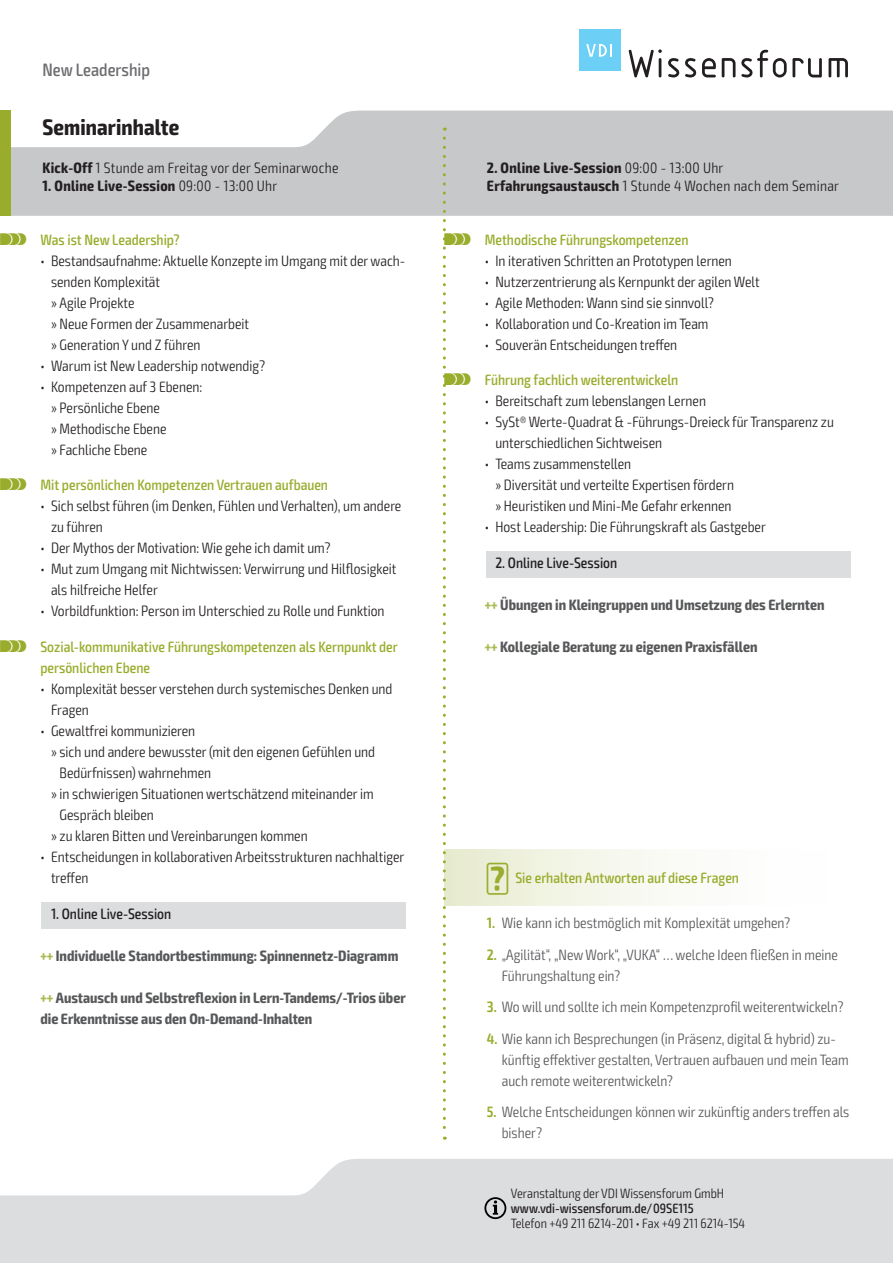
<style>
.page{position:relative;width:893px;height:1263px;background:#fff}
.page>*{position:absolute;margin:0;border:0;box-sizing:border-box;transform-origin:0 0}
.t1{font:700 condensed 22.5px "Exo 2";letter-spacing:.005em;color:#231f20}
.t2{font:500 condensed 18px "Exo 2";color:#6c6d70}
.t3{font:300 condensed 15px/21px "Exo 2";color:#231f20}
.t4{font:300 condensed 15px/21px "Exo 2";color:#57585a}
.t5{font:700 condensed 15px/21px "Exo 2";color:#57585a}
.t6{font:500 condensed 15px/21px "Exo 2";color:#9aac2c}
.t7{font:300 condensed 15px/18px "Exo 2";letter-spacing:.02em;color:#231f20}
.t8{font:500 condensed 15px "Exo 2";color:#231f20}
.t9{font:700 condensed 15px "Exo 2";letter-spacing:.02em;color:#231f20}
.t10{font:300 condensed 13.5px "Exo 2";color:#231f20}
.t11{font:500 condensed 13.5px "Exo 2";color:#231f20}
.s1{font-weight:700}
.s2{font-weight:300}
.s3{font-family:"VDI Iconset S4 A Regular";font-weight:400;font-stretch:normal}
.s4{color:#abb852}
.s5{font-weight:600;color:#9aac2c}
</style>
<div class="page">
<svg style="left:0;top:1159px;width:893px;height:104px;background:#e0e1e3"></svg>
<svg style="left:11px;top:111px;width:882px;height:105px;background:#cdced0"></svg>
<div style="left:0;top:111px;width:11px;height:105px;background:#9aac2c"></div>
<svg style="left:484px;top:1197px;width:22px;height:22px"></svg>
<svg style="left:629px;top:49px;width:33px;height:28px"></svg>
<svg style="left:668px;top:58px;width:11px;height:19px"></svg>
<svg style="left:685px;top:58px;width:11px;height:19px"></svg>
<svg style="left:702px;top:58px;width:14px;height:19px"></svg>
<svg style="left:722px;top:58px;width:13px;height:19px"></svg>
<svg style="left:741px;top:50px;width:81px;height:27px"></svg>
<svg style="left:828px;top:58px;width:20px;height:19px"></svg>
<div style="left:579px;top:30px;width:41px;height:41px;background:#6bcff6"></div>
<svg style="left:586px;top:44px;width:26px;height:13px"></svg>
<div style="left:486px;top:551px;width:364px;height:27px;background:#dcdddf"></div>
<div style="left:41px;top:902px;width:365px;height:27px;background:#dcdddf"></div>
<div style="left:446px;top:850px;width:445px;height:54px;background:linear-gradient(to right,#ebeed7,#fff)"></div>
<svg style="left:443px;top:138px;width:3px;height:1002px"></svg>
<p class="t2" style="left:43px;top:59px;width:109px">New Leadership</p>
<h1 class="t1" style="left:43px;top:113px;width:138px">Seminarinhalte</h1>
<p class="t7" style="left:43px;top:159px;width:298px"><span class="s1">Kick-Off</span> 1 Stunde am Freitag vor der Seminarwoche</p>
<p class="t9" style="left:43px;top:176px;width:236px">1. Online Live-Session <span class="s2">09:00 - 13:00 Uhr</span></p>
<p class="t6" style="left:0;top:229px;width:181px"><span class="s3">S</span> Was ist New Leadership?</p>
<p class="t3" style="left:51px;top:250px;width:356px;text-indent:-11px">• Bestandsaufnahme: Aktuelle Konzepte im Umgang mit der wach&shy;senden Komplexität<br>» Agile Projekte<br>» Neue Formen der Zusammenarbeit<br>» Generation Y und Z führen</p>
<p class="t3" style="left:40px;top:355px;width:226px">• Warum ist New Leadership notwendig?</p>
<p class="t3" style="left:51px;top:376px;width:153px;text-indent:-11px">• Kompetenzen auf 3 Ebenen: » Persönliche Ebene<br>» Methodische Ebene<br>» Fachliche Ebene</p>
<p class="t6" style="left:0;top:475px;width:330px"><span class="s3">S</span> Mit persönlichen Kompetenzen Vertrauen aufbauen</p>
<p class="t3" style="left:51px;top:496px;width:352px;text-indent:-11px">• Sich selbst führen (im Denken, Fühlen und Verhalten), um andere zu führen</p>
<p class="t3" style="left:40px;top:538px;width:292px">• Der Mythos der Motivation: Wie gehe ich damit um?</p>
<p class="t3" style="left:51px;top:559px;width:347px;text-indent:-11px">• Mut zum Umgang mit Nichtwissen: Verwirrung und Hilflosigkeit als hilfreiche Helfer</p>
<p class="t3" style="left:40px;top:601px;width:346px">• Vorbildfunktion: Person im Unterschied zu Rolle und Funktion</p>
<p class="t6" style="left:40px;top:637px;width:359px;text-indent:-40px"><span class="s3">S</span> Sozial-kommunikative Führungskompetenzen als Kernpunkt der persönlichen Ebene</p>
<p class="t3" style="left:51px;top:679px;width:343px;text-indent:-11px">• Komplexität besser verstehen durch systemisches Denken und<br>Fragen</p>
<p class="t3" style="left:40px;top:721px;width:156px">• Gewaltfrei kommunizieren</p>
<p class="t3" style="left:51px;top:742px;width:326px">» sich und andere bewusster (mit den eigenen Gefühlen und</p>
<p class="t3" style="left:60px;top:763px;width:153px">Bedürfnissen) wahrnehmen</p>
<p class="t3" style="left:51px;top:784px;width:324px">» in schwierigen Situationen wertschätzend miteinander im</p>
<p class="t3" style="left:60px;top:805px;width:96px">Gespräch bleiben</p>
<p class="t3" style="left:51px;top:826px;width:258px">» zu klaren Bitten und Vereinbarungen kommen</p>
<p class="t3" style="left:51px;top:847px;width:355px;text-indent:-11px">• Entscheidungen in kollaborativen Arbeitsstrukturen nachhaltiger treffen</p>
<p class="t8" style="left:51px;top:905px;width:122px">1. Online Live-Session</p>
<p class="t5" style="left:40px;top:946px;width:359px"><span class="s4">+++</span> Individuelle Standortbestimmung: Spinnennetz-Diagramm</p>
<p class="t5" style="left:40px;top:988px;width:367px"><span class="s4">+++</span> Austausch und Selbstreflexion in Lern-Tandems/-Trios über die Erkenntnisse aus den On-Demand-Inhalten</p>
<p class="t7" style="left:487px;top:159px;width:354px"><span class="s1">2. Online Live-Session</span> 09:00 - 13:00 Uhr<br><span class="s1">Erfahrungsaustausch</span> 1 Stunde 4 Wochen nach dem Seminar</p>
<p class="t6" style="left:444px;top:229px;width:246px"><span class="s3">S</span> Methodische Führungskompetenzen</p>
<p class="t3" style="left:485px;top:250px;width:249px">• In iterativen Schritten an Prototypen lernen</p>
<p class="t3" style="left:485px;top:271px;width:276px">• Nutzerzentrierung als Kernpunkt der agilen Welt</p>
<p class="t3" style="left:485px;top:292px;width:231px">• Agile Methoden: Wann sind sie sinnvoll?</p>
<p class="t3" style="left:485px;top:313px;width:225px">• Kollaboration und Co-Kreation im Team</p>
<p class="t3" style="left:485px;top:334px;width:194px">• Souverän Entscheidungen treffen</p>
<p class="t6" style="left:444px;top:370px;width:235px"><span class="s3">S</span> Führung fachlich weiterentwickeln</p>
<p class="t3" style="left:485px;top:391px;width:223px">• Bereitschaft zum lebenslangen Lernen</p>
<p class="t3" style="left:495px;top:412px;width:340px;text-indent:-11px">• SySt® Werte-Quadrat &amp; -Führungs-Dreieck für Transparenz zu unterschiedlichen Sichtweisen</p>
<p class="t3" style="left:495px;top:454px;width:240px;text-indent:-11px">• Teams zusammenstellen<br>» Diversität und verteilte Expertisen fördern » Heuristiken und Mini-Me Gefahr erkennen</p>
<p class="t3" style="left:485px;top:517px;width:283px">• Host Leadership: Die Führungskraft als Gastgeber</p>
<p class="t8" style="left:495px;top:554px;width:123px">2. Online Live-Session</p>
<p class="t5" style="left:485px;top:595px;width:341px"><span class="s4">+++</span> Übungen in Kleingruppen und Umsetzung des Erlernten</p>
<p class="t5" style="left:485px;top:637px;width:274px"><span class="s4">+++</span> Kollegiale Beratung zu eigenen Praxisfällen</p>
<p class="t6" style="left:487px;top:868px;width:254px"><span class="s3">?</span> Sie erhalten Antworten auf diese Fragen</p>
<p class="t4" style="left:487px;top:913px;width:305px"><span class="s5">1.</span> Wie kann ich bestmöglich mit Komplexität umgehen?</p>
<p class="t4" style="left:502px;top:944px;width:338px;text-indent:-15px"><span class="s5">2.</span> „Agilität“, „New Work“, „VUKA“ … welche Ideen fließen in meine<br>Führungshaltung ein?</p>
<p class="t4" style="left:487px;top:997px;width:358px"><span class="s5">3.</span> Wo will und sollte ich mein Kompetenzprofil weiterentwickeln?</p>
<p class="t4" style="left:502px;top:1028px;width:348px;text-indent:-15px"><span class="s5">4.</span> Wie kann ich Besprechungen (in Präsenz, digital &amp; hybrid) zu&shy;künftig effektiver gestalten, Vertrauen aufbauen und mein Team auch remote weiterentwickeln?</p>
<p class="t4" style="left:502px;top:1102px;width:349px;text-indent:-15px"><span class="s5">5.</span> Welche Entscheidungen können wir zukünftig anders treffen als bisher?</p>
<p class="t10" style="left:511px;top:1185px;width:215px">Veranstaltung der VDI Wissensforum GmbH</p>
<p class="t11" style="left:511px;top:1200px;width:184px">www.vdi-wissensforum.de/09SE115</p>
<p class="t10" style="left:511px;top:1215px;width:236px">Telefon +49 211 6214-201 • Fax +49 211 6214-154</p>
</div>
